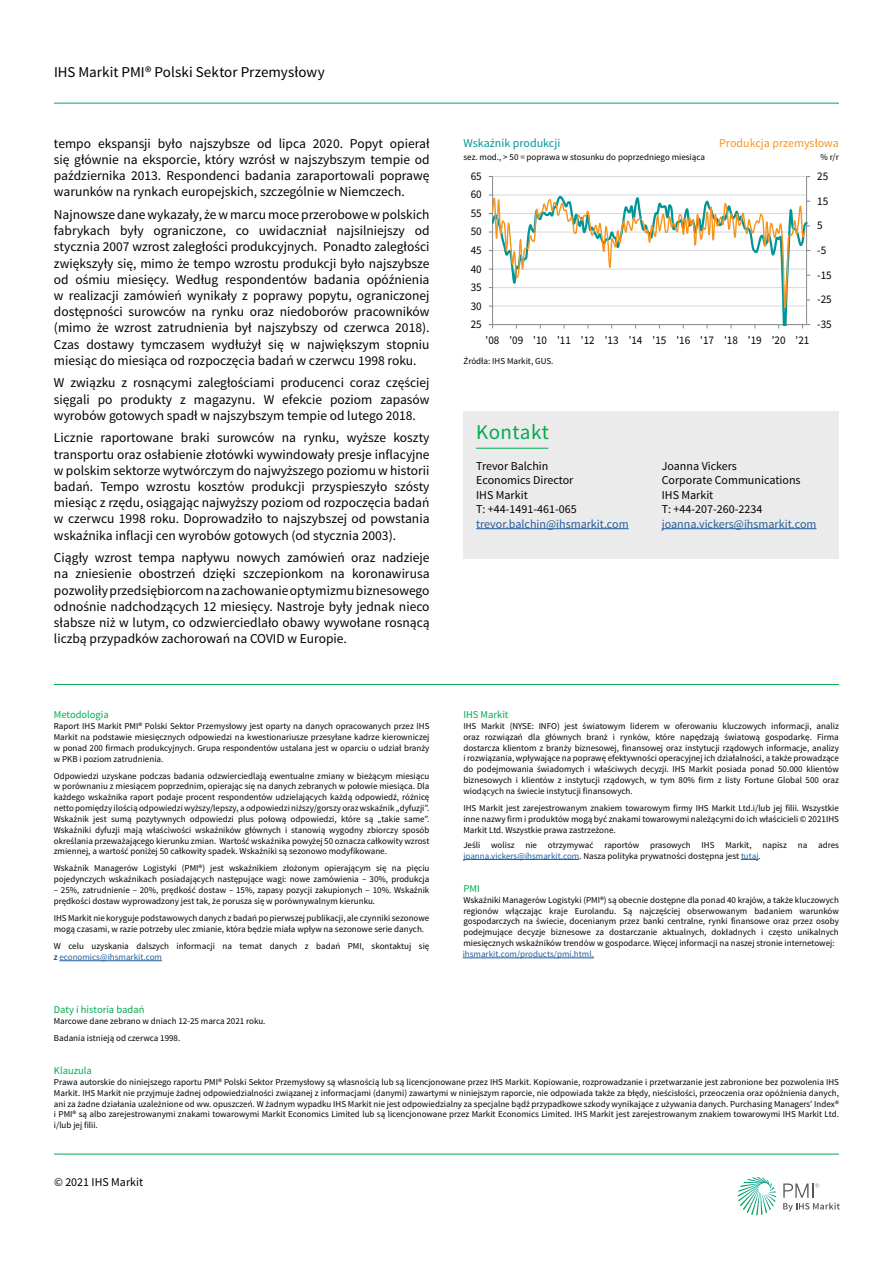
<style>
.page{position:relative;width:893px;height:1263px;background:#fff}
.page>*{position:absolute;margin:0;border:0;box-sizing:border-box;transform-origin:0 0}
.t1{font:21px "Source Sans Pro";letter-spacing:.02em;color:#00ab4e}
.t2{font:15px "Source Sans Pro";letter-spacing:.005em;color:#000}
.t3{font:13.5px/16.2px "Source Sans Pro";color:#000;text-align:justify}
.t4{font:12px/14.4px "Source Sans Pro";color:#000}
.t5{font:12px "Source Sans Pro";color:#215e9e}
.t6{font:12px "Source Sans Pro";color:#f7941e}
.t7{font:12px "Source Sans Pro";color:#009697}
.t8{font:11.7px "Source Sans Pro";letter-spacing:-.005em;color:#000;scale:.95 1}
.t9{font:10.5px "Source Sans Pro";color:#00ab4e}
.t10{font:9px/10.8px "Source Sans Pro";color:#000;text-align:justify}
.t11{font:9px "Source Sans Pro";color:#215e9e}
.s1{color:#215e9e}
</style>
<div class="page">
<hr style="left:54px;top:103px;width:785px;height:1px;background:#00ab4e">
<svg style="left:738px;top:1177px;width:38px;height:38px"></svg>
<svg style="left:783px;top:1183px;width:57px;height:28px"></svg>
<hr style="left:54px;top:1154px;width:785px;height:1px;background:#00ab4e">
<hr style="left:493px;top:176px;width:314px;height:1px;background:#d9d9d9">
<hr style="left:806px;top:176px;width:1px;height:149px;background:#868686">
<hr style="left:492px;top:176px;width:1px;height:149px;background:#868686">
<svg style="left:489px;top:194px;width:321px;height:134px"></svg>
<div style="left:463px;top:461px;width:376px;height:97px;background:#ebebec"></div>
<hr style="left:476px;top:528px;width:153px;height:1px;background:#215e9e">
<hr style="left:662px;top:528px;width:154px;height:1px;background:#215e9e">
<div style="left:463px;top:411px;width:376px;height:50px;background:#ebebec"></div>
<hr style="left:476px;top:448px;width:72px;height:1px;background:#00ab4e">
<hr style="left:54px;top:684px;width:785px;height:1px;background:#00ab4e">
<hr style="left:59px;top:960px;width:103px;height:1px;background:#215e9e">
<hr style="left:463px;top:859px;width:116px;height:1px;background:#215e9e">
<svg style="left:741px;top:859px;width:18px;height:1px"></svg>
<hr style="left:463px;top:957px;width:131px;height:1px;background:#215e9e">
<h2 class="t2" style="left:54px;top:63px;width:272px">IHS Markit PMI® Polski Sektor Przemysłowy</h2>
<p class="t3" style="left:54px;top:135px;width:377px">tempo ekspansji było najszybsze od lipca 2020. Popyt opierał się głównie na eksporcie, który wzrósł w najszybszym tempie od października 2013. Respondenci badania zaraportowali poprawę warunków na rynkach europejskich, szczególnie w Niemczech.</p>
<p class="t3" style="left:54px;top:207px;width:377px">Najnowsze dane wykazały, że w marcu moce przerobowe w polskich fabrykach były ograniczone, co uwidaczniał najsilniejszy od stycznia 2007 wzrost zaległości produkcyjnych. Ponadto zaległości zwiększyły się, mimo że tempo wzrostu produkcji było najszybsze od ośmiu miesięcy. Według respondentów badania opóźnienia w realizacji zamówień wynikały z poprawy popytu, ograniczonej dostępności surowców na rynku oraz niedoborów pracowników (mimo że wzrost zatrudnienia był najszybszy od czerwca 2018).<br>Czas dostawy tymczasem wydłużył się w największym stopniu miesiąc do miesiąca od rozpoczęcia badań w czerwcu 1998 roku.</p>
<h3 class="t3" style="left:54px;top:375px;width:377px">W związku z rosnącymi zaległościami producenci coraz częściej sięgali po produkty z magazynu. W efekcie poziom zapasów wyrobów gotowych spadł w najszybszym tempie od lutego 2018.</h3>
<p class="t3" style="left:54px;top:430px;width:377px">Licznie raportowane braki surowców na rynku, wyższe koszty transportu oraz osłabienie złotówki wywindowały presje inflacyjne w polskim sektorze wytwórczym do najwyższego poziomu w historii badań. Tempo wzrostu kosztów produkcji przyspieszyło szósty miesiąc z rzędu, osiągając najwyższy poziom od rozpoczęcia badań w czerwcu 1998 roku. Doprowadziło to najszybszej od powstania wskaźnika inflacji cen wyrobów gotowych (od stycznia 2003).</p>
<p class="t3" style="left:54px;top:550px;width:377px">Ciągły wzrost tempa napływu nowych zamówień oraz nadzieje na zniesienie obostrzeń dzięki szczepionkom na koronawirusa pozwoliły przedsiębiorcom na zachowanie optymizmu biznesowego odnośnie nadchodzących 12 miesięcy. Nastroje były jednak nieco słabsze niż w lutym, co odzwierciedlało obawy wywołane rosnącą liczbą przypadków zachorowań na COVID w Europie.</p>
<p class="t9" style="left:54px;top:708px;width:56px">Metodologia</p>
<p class="t10" style="left:54px;top:721px;width:377px">Raport IHS Markit PMI® Polski Sektor Przemysłowy jest oparty na danych opracowanych przez IHS Markit na podstawie miesięcznych odpowiedzi na kwestionariusze przesyłane kadrze kierowniczej w ponad 200 firmach produkcyjnych. Grupa respondentów ustalana jest w oparciu o udział branży w PKB i poziom zatrudnienia.</p>
<p class="t10" style="left:54px;top:770px;width:377px">Odpowiedzi uzyskane podczas badania odzwierciedlają ewentualne zmiany w bieżącym miesiącu w porównaniu z miesiącem poprzednim, opierając się na danych zebranych w połowie miesiąca. Dla każdego wskaźnika raport podaje procent respondentów udzielających każdą odpowiedź, różnicę netto pomiędzy ilością odpowiedzi wyższy/lepszy, a odpowiedzi niższy/gorszy oraz wskaźnik „dyfuzji”.<br>Wskaźnik jest sumą pozytywnych odpowiedzi plus połową odpowiedzi, które są „takie same”.<br>Wskaźniki dyfuzji mają właściwości wskaźników głównych i stanowią wygodny zbiorczy sposób określania przeważającego kierunku zmian. Wartość wskaźnika powyżej 50 oznacza całkowity wzrost zmiennej, a wartość poniżej 50 całkowity spadek. Wskaźniki są sezonowo modyfikowane.</p>
<p class="t10" style="left:54px;top:863px;width:377px">Wskaźnik Managerów Logistyki (PMI®) jest wskaźnikiem złożonym opierającym się na pięciu pojedynczych wskaźnikach posiadających następujące wagi: nowe zamówienia – 30%, produkcja</p>
<p class="t10" style="left:54px;top:885px;width:377px">– 25%, zatrudnienie – 20%, prędkość dostaw – 15%, zapasy pozycji zakupionych – 10%. Wskaźnik prędkości dostaw wyprowadzony jest tak, że porusza się w porównywalnym kierunku.</p>
<p class="t10" style="left:54px;top:913px;width:377px">IHS Markit nie koryguje podstawowych danych z badań po pierwszej publikacji, ale czynniki sezonowe mogą czasami, w razie potrzeby ulec zmianie, która będzie miała wpływ na sezonowe serie danych.</p>
<p class="t10" style="left:54px;top:941px;width:377px">W celu uzyskania dalszych informacji na temat danych z badań PMI, skontaktuj się z <span class="s1">economics@ihsmarkit.com</span></p>
<p class="t9" style="left:54px;top:1003px;width:92px">Daty i historia badań</p>
<p class="t10" style="left:54px;top:1012px;width:213px;line-height:17.2px">Marcowe dane zebrano w dniach 12-25 marca 2021 roku.<br>Badania istnieją od czerwca 1998.</p>
<h3 class="t7" style="left:463px;top:135px;width:98px">Wskaźnik produkcji</h3>
<p class="t10" style="left:463px;top:152px;width:243px">sez. mod., &gt; 50 = poprawa w stosunku do poprzedniego miesiąca</p>
<p class="t8" style="left:471px;top:169px;width:13px">65</p>
<p class="t8" style="left:471px;top:187px;width:13px">60</p>
<p class="t8" style="left:471px;top:206px;width:13px">55</p>
<p class="t8" style="left:471px;top:224px;width:13px">50</p>
<p class="t8" style="left:471px;top:243px;width:13px">45</p>
<p class="t8" style="left:471px;top:261px;width:13px">40</p>
<p class="t8" style="left:471px;top:280px;width:13px">35</p>
<p class="t8" style="left:471px;top:298px;width:13px">30</p>
<p class="t8" style="left:471px;top:317px;width:13px">25</p>
<h3 class="t6" style="left:719px;top:135px;width:121px">Produkcja przemysłowa</h3>
<p class="t10" style="left:821px;top:152px;width:20px">% r/r</p>
<p class="t8" style="left:817px;top:169px;width:13px">25</p>
<p class="t8" style="left:817px;top:193px;width:13px">15</p>
<p class="t8" style="left:817px;top:218px;width:7px">5</p>
<p class="t8" style="left:817px;top:243px;width:11px">-5</p>
<p class="t8" style="left:817px;top:268px;width:17px">-15</p>
<p class="t8" style="left:817px;top:292px;width:17px">-25</p>
<p class="t8" style="left:817px;top:317px;width:17px">-35</p>
<p class="t8" style="left:486px;top:333px;width:342px">'08 '09 '10 '11 '12 '13 '14 '15 '16 '17 '18 '19 '20 '21</p>
<p class="t10" style="left:464px;top:356px;width:91px">Źródła: IHS Markit, GUS.</p>
<h1 class="t1" style="left:476px;top:419px;width:74px">Kontakt</h1>
<h3 class="t4" style="left:476px;top:459px;width:102px">Trevor Balchin<br>Economics Director<br>IHS Markit<br>T: +44-1491-461-065</h3>
<h3 class="t5" style="left:476px;top:516px;width:154px">trevor.balchin@ihsmarkit.com</h3>
<h3 class="t4" style="left:662px;top:459px;width:140px">Joanna Vickers<br>Corporate Communications<br>IHS Markit<br>T: +44-207-260-2234</h3>
<h3 class="t5" style="left:662px;top:516px;width:156px">joanna.vickers@ihsmarkit.com</h3>
<p class="t9" style="left:463px;top:708px;width:47px">IHS Markit</p>
<p class="t10" style="left:463px;top:721px;width:377px">IHS Markit (NYSE: INFO) jest światowym liderem w oferowaniu kluczowych informacji, analiz oraz rozwiązań dla głównych branż i rynków, które napędzają światową gospodarkę. Firma dostarcza klientom z branży biznesowej, finansowej oraz instytucji rządowych informacje, analizy i rozwiązania, wpływające na poprawę efektywności operacyjnej ich działalności, a także prowadzące do podejmowania świadomych i właściwych decyzji. IHS Markit posiada ponad 50.000 klientów biznesowych i klientów z instytucji rządowych, w tym 80% firm z listy Fortune Global 500 oraz wiodących na świecie instytucji finansowych.</p>
<p class="t10" style="left:463px;top:803px;width:377px">IHS Markit jest zarejestrowanym znakiem towarowym firmy IHS Markit Ltd.i/lub jej filii. Wszystkie inne nazwy firm i produktów mogą być znakami towarowymi należącymi do ich właścicieli © 2021IHS Markit Ltd. Wszystkie prawa zastrzeżone.</p>
<p class="t10" style="left:463px;top:839px;width:377px">Jeśli wolisz nie otrzymywać raportów prasowych IHS Markit, napisz na adres <span class="s1">joanna.vickers@ihsmarkit.com</span>. Nasza polityka prywatności dostępna jest <span class="s1">tutaj</span>.</p>
<p class="t9" style="left:463px;top:882px;width:18px">PMI</p>
<p class="t10" style="left:463px;top:894px;width:377px">Wskaźniki Managerów Logistyki (PMI®) są obecnie dostępne dla ponad 40 krajów, a także kluczowych regionów włączając kraje Eurolandu. Są najczęściej obserwowanym badaniem warunków gospodarczych na świecie, docenianym przez banki centralne, rynki finansowe oraz przez osoby podejmujące decyzje biznesowe za dostarczanie aktualnych, dokładnych i często unikalnych miesięcznych wskaźników trendów w gospodarce. Więcej informacji na naszej stronie internetowej:</p>
<p class="t11" style="left:463px;top:948px;width:133px">ihsmarkit.com/products/pmi.html.</p>
<p class="t9" style="left:54px;top:1064px;width:39px">Klauzula</p>
<p class="t10" style="left:54px;top:1077px;width:787px">Prawa autorskie do niniejszego raportu PMI® Polski Sektor Przemysłowy są własnością lub są licencjonowane przez IHS Markit. Kopiowanie, rozprowadzanie i przetwarzanie jest zabronione bez pozwolenia IHS Markit. IHS Markit nie przyjmuje żadnej odpowiedzialności związanej z informacjami (danymi) zawartymi w niniejszym raporcie, nie odpowiada także za błędy, nieścisłości, przeoczenia oraz opóźnienia danych, ani za żadne działania uzależnione od ww. opuszczeń. W żadnym wypadku IHS Markit nie jest odpowiedzialny za specjalne bądź przypadkowe szkody wynikające z używania danych. Purchasing Managers’ Index® i PMI® są albo zarejestrowanymi znakami towarowymi Markit Economics Limited lub są licencjonowane przez Markit Economics Limited. IHS Markit jest zarejestrowanym znakiem towarowymi IHS Markit Ltd. i/lub jej filii.</p>
<h3 class="t4" style="left:54px;top:1175px;width:91px">© 2021 IHS Markit</h3>
</div>
